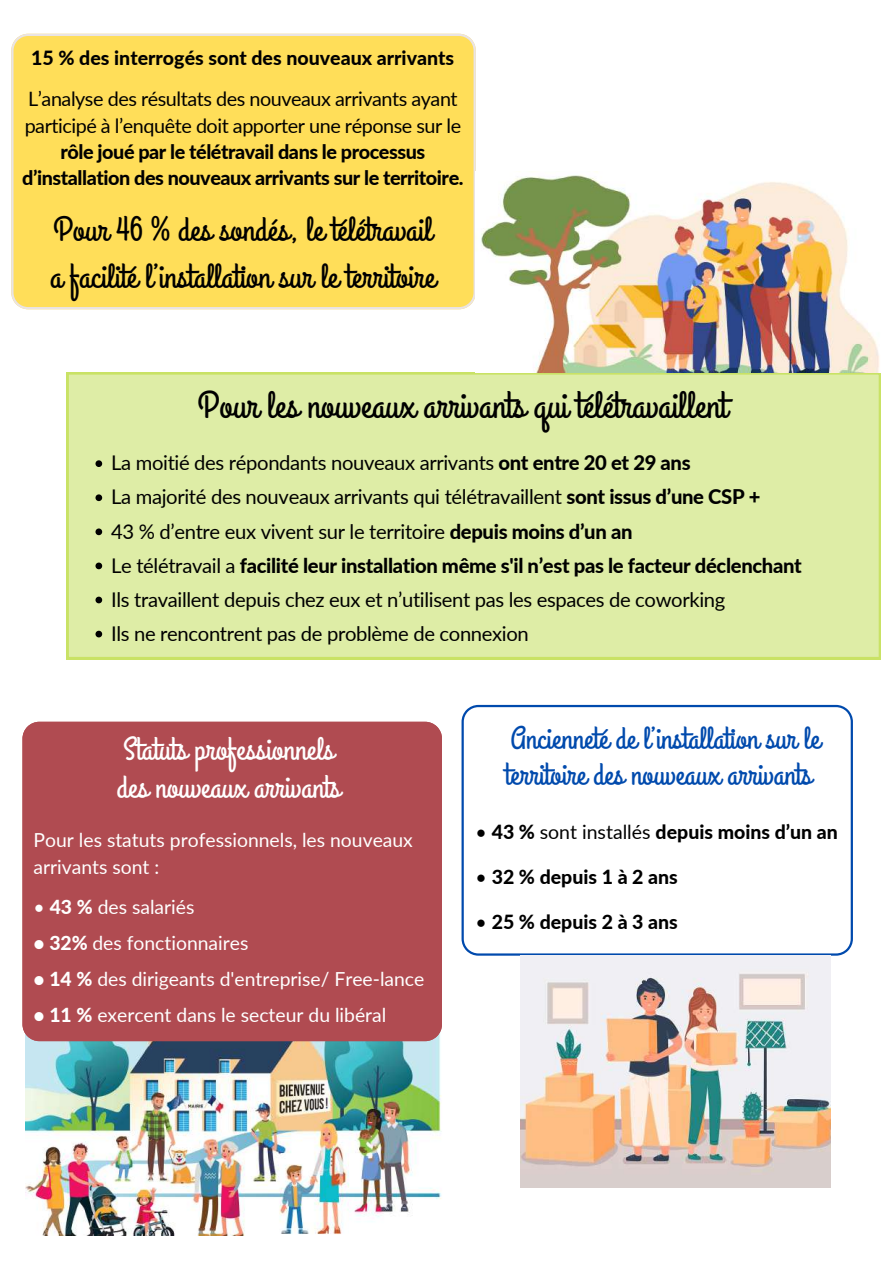
<style>
.page{position:relative;width:893px;height:1264px;background:#fff}
.page>*{position:absolute;margin:0;border:0;box-sizing:border-box;transform-origin:0 0}
.t1{font:37.95px "Grand Hotel";color:#000}
.t2{font:34.5px/47.2px "Grand Hotel";color:#000}
.t3{font:32.25px/38.2px "Grand Hotel";color:#fff}
.t4{font:31.5px/36px "Grand Hotel";color:#004aad}
.t5{font:20.25px/34px "Lato";letter-spacing:-.015em;color:#000}
.t6{font:19.8px/26.4px "Lato";letter-spacing:-.025em;color:#000}
.t7{font:800 19.8px/26.4px "Lato";letter-spacing:-.025em;color:#000;text-align:center}
.t8{font:800 19.5px "Lato";color:#000}
.t9{font:19.35px/27px "Lato";color:#fff}
.s1{font-weight:800}
.s2{font-weight:400}
</style>
<div class="page">
<div style="left:11px;top:34px;width:465px;height:275px;background:#ffde59"></div>
<div style="left:67px;top:372px;width:813px;height:287px;background:#deeda6"></div>
<img style="left:26px;top:1041px;width:416px;height:194px">
<div style="left:22px;top:721px;width:420px;height:320px;background:#b04b51"></div>
<svg style="left:461px;top:705px;width:391px;height:250px"></svg>
<img style="left:475px;top:171px;width:405px;height:201px">
<img style="left:520px;top:955px;width:310px;height:231px">
<svg style="left:95px;top:460px;width:7px;height:7px"></svg>
<svg style="left:95px;top:494px;width:7px;height:7px"></svg>
<svg style="left:95px;top:528px;width:7px;height:7px"></svg>
<svg style="left:95px;top:562px;width:7px;height:7px"></svg>
<svg style="left:95px;top:596px;width:7px;height:7px"></svg>
<svg style="left:95px;top:630px;width:7px;height:7px"></svg>
<p class="t8" style="left:31px;top:46px;width:424px">15 % des interrogés sont des nouveaux arrivants</p>
<p class="t6" style="left:25px;top:85px;width:438px">L’analyse des résultats des nouveaux arrivants ayant participé à l’enquête doit apporter une réponse sur le</p>
<p class="t7" style="left:22px;top:138px;width:442px">rôle joué par le télétravail dans le processus d’installation des nouveaux arrivants sur le territoire.</p>
<h2 class="t2" style="left:50px;top:207px;width:387px">Pour 46 % des sondés, le télétravail a facilité l’installation sur le territoire</h2>
<h1 class="t1" style="left:198px;top:381px;width:530px">Pour les nouveaux arrivants qui télétravaillent</h1>
<p class="t5" style="left:111px;top:445px;width:692px">La moitié des répondants nouveaux arrivants <span class="s1">ont entre 20 et 29 ans<br></span>La majorité des nouveaux arrivants qui télétravaillent <span class="s1">sont issus d’une CSP +<br></span>43 % d’entre eux vivent sur le territoire <span class="s1">depuis moins d’un an<br></span>Le télétravail a <span class="s1">facilité leur installation même s'il n’est pas le facteur déclenchant </span>Ils travaillent depuis chez eux et n’utilisent pas les espaces de coworking<br>Ils ne rencontrent pas de problème de connexion</p>
<h3 class="t3" style="left:117px;top:731px;width:225px">Statuts professionnels des nouveaux arrivants</h3>
<p class="t9" style="left:34px;top:825px;width:381px">Pour les statuts professionnels, les nouveaux arrivants sont :</p>
<p class="t9" style="left:34px;top:893px;width:162px">• <span class="s1">43 %</span> des salariés</p>
<p class="t9" style="left:34px;top:929px;width:216px"><span class="s1">• 32%</span> des fonctionnaires</p>
<p class="t9" style="left:34px;top:965px;width:392px"><span class="s1">• 14 %</span> des dirigeants d'entreprise/ Free-lance</p>
<p class="t9" style="left:34px;top:1001px;width:354px"><span class="s1">• 11 %</span> exercent dans le secteur du libéral</p>
<h3 class="t4" style="left:505px;top:721px;width:316px">Ancienneté de l’installation sur le territoire des nouveaux arrivants</h3>
<p class="t8" style="left:475px;top:820px;width:364px"><span class="s2">•</span> 43 % <span class="s2">sont installés</span> depuis moins d’un an</p>
<p class="t8" style="left:475px;top:865px;width:204px"><span class="s2">•</span> 32 % depuis 1 à 2 ans</p>
<p class="t8" style="left:475px;top:909px;width:204px"><span class="s2">•</span> 25 % depuis 2 à 3 ans</p>
</div>
